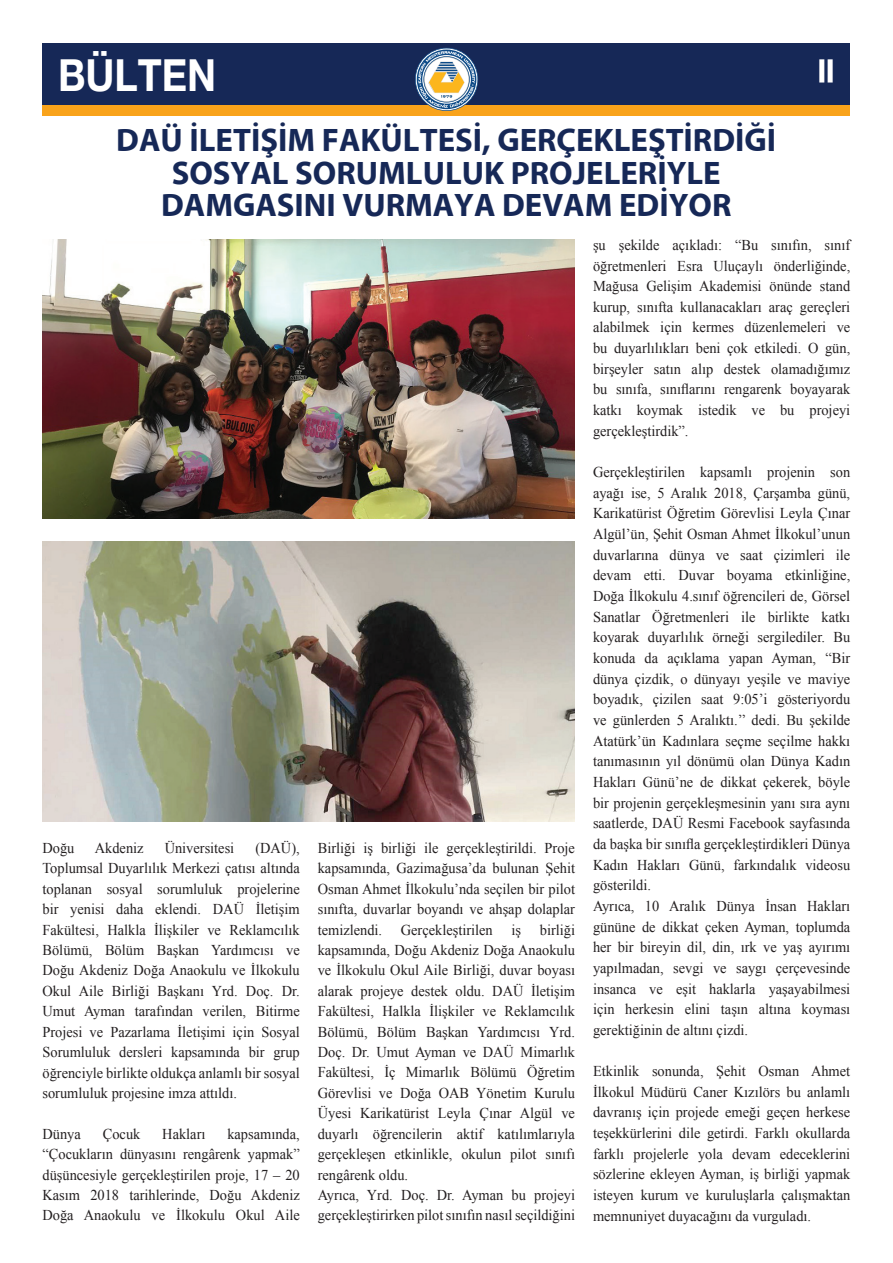
<style>
.page{position:relative;width:893px;height:1263px;background:#fff}
.page>*{position:absolute;margin:0;border:0;box-sizing:border-box;transform-origin:0 0}
.t1{font:700 44.1px "Helvetica Neue EMU";color:#fff;scale:.89 1}
.t2{font:700 32.7px/32.7px "Myriad EMU";color:#162857;text-align:center}
.t3{font:31.5px "Handel EMU";color:#fff}
.t4{font:15px/20.7px "Times New Roman";color:#231f20;text-align:justify;scale:.96 1}
</style>
<div class="page">
<div style="left:43px;top:43px;width:807px;height:72px;background:#f9a31b"></div>
<div style="left:43px;top:43px;width:807px;height:61px;background:#162857"></div>
<svg style="left:415px;top:48px;width:63px;height:63px"></svg>
<img style="left:42px;top:239px;width:533px;height:280px">
<img style="left:42px;top:542px;width:533px;height:279px">
<h1 class="t1" style="left:58px;top:48px;width:179px">BÜLTEN</h1>
<h3 class="t3" style="left:818px;top:52px;width:18px">11</h3>
<h2 class="t2" style="left:116px;top:124px;width:661px">DAÜ İLETİŞİM FAKÜLTESİ, GERÇEKLEŞTİRDİĞİ<br>SOSYAL SORUMLULUK PROJELERİYLE<br>DAMGASINI VURMAYA DEVAM EDİYOR</h2>
<p class="t4" style="left:43px;top:837px;width:269px;text-indent:213px">(DAÜ), Toplumsal Duyarlılık Merkezi çatısı altında toplanan sosyal sorumluluk projelerine bir yenisi daha eklendi. DAÜ İletişim Fakültesi, Halkla İlişkiler ve Reklamcılık Bölümü, Bölüm Başkan Yardımcısı ve Doğu Akdeniz Doğa Anaokulu ve İlkokulu Okul Aile Birliği Başkanı Yrd. Doç. Dr.<br>Umut Ayman tarafından verilen, Bitirme Projesi ve Pazarlama İletişimi için Sosyal Sorumluluk dersleri kapsamında bir grup öğrenciyle birlikte oldukça anlamlı bir sosyal sorumluluk projesine imza attıldı.</p>
<p class="t4" style="left:43px;top:1123px;width:41px">Dünya</p>
<p class="t4" style="left:103px;top:1123px;width:41px">Çocuk</p>
<p class="t4" style="left:162px;top:1123px;width:46px">Hakları</p>
<p class="t4" style="left:43px;top:837px;width:35px">Doğu</p>
<p class="t4" style="left:95px;top:837px;width:52px">Akdeniz</p>
<p class="t4" style="left:165px;top:837px;width:74px">Üniversitesi</p>
<p class="t4" style="left:43px;top:1123px;width:269px;text-indent:185px">kapsamında, “Çocukların dünyasını rengârenk yapmak” düşüncesiyle gerçekleştirilen proje, 17 – 20<br>Kasım 2018 tarihlerinde, Doğu Akdeniz Doğa Anaokulu ve İlkokulu Okul Aile</p>
<p class="t4" style="left:318px;top:837px;width:269px;text-align:left">Birliği iş birliği ile gerçekleştirildi. Proje kapsamında, Gazimağusa’da bulunan Şehit Osman Ahmet İlkokulu’nda seçilen bir pilot sınıfta, duvarlar boyandı ve ahşap dolaplar temizlendi. Gerçekleştirilen iş birliği kapsamında, Doğu Akdeniz Doğa Anaokulu ve İlkokulu Okul Aile Birliği, duvar boyası alarak projeye destek oldu. DAÜ İletişim Fakültesi, Halkla İlişkiler ve Reklamcılık Bölümü, Bölüm Başkan Yardımcısı Yrd.<br>Doç. Dr. Umut Ayman ve DAÜ Mimarlık Fakültesi, İç Mimarlık Bölümü Öğretim Görevlisi ve Doğa OAB Yönetim Kurulu Üyesi Karikatürist Leyla Çınar Algül ve duyarlı öğrencilerin aktif katılımlarıyla gerçekleşen etkinlikle, okulun pilot sınıfı rengârenk oldu.<br>Ayrıca, Yrd. Doç. Dr. Ayman bu projeyi gerçekleştirirken pilot sınıfın nasıl seçildiğini</p>
<p class="t4" style="left:593px;top:234px;width:269px">şu şekilde açıkladı: “Bu sınıfın, sınıf öğretmenleri Esra Uluçaylı önderliğinde, Mağusa Gelişim Akademisi önünde stand kurup, sınıfta kullanacakları araç gereçleri alabilmek için kermes düzenlemeleri ve bu duyarlılıkları beni çok etkiledi. O gün, birşeyler satın alıp destek olamadığımız bu sınıfa, sınıflarını rengarenk boyayarak katkı koymak istedik ve bu projeyi gerçekleştirdik”.</p>
<p class="t4" style="left:593px;top:461px;width:269px;text-align:left">Gerçekleştirilen kapsamlı projenin son ayağı ise, 5 Aralık 2018, Çarşamba günü, Karikatürist Öğretim Görevlisi Leyla Çınar Algül’ün, Şehit Osman Ahmet İlkokul’unun duvarlarına dünya ve saat çizimleri ile devam etti. Duvar boyama etkinliğine, Doğa İlkokulu 4.sınıf öğrencileri de, Görsel Sanatlar Öğretmenleri ile birlikte katkı koyarak duyarlılık örneği sergilediler. Bu konuda da açıklama yapan Ayman, “Bir dünya çizdik, o dünyayı yeşile ve maviye boyadık, çizilen saat 9:05’i gösteriyordu ve günlerden 5 Aralıktı.’’ dedi. Bu şekilde Atatürk’ün Kadınlara seçme seçilme hakkı tanımasının yıl dönümü olan Dünya Kadın Hakları Günü’ne de dikkat çekerek, böyle bir projenin gerçekleşmesinin yanı sıra aynı saatlerde, DAÜ Resmi Facebook sayfasında da başka bir sınıfla gerçekleştirdikleri Dünya Kadın Hakları Günü, farkındalık videosu gösterildi.<br>Ayrıca, 10 Aralık Dünya İnsan Hakları gününe de dikkat çeken Ayman, toplumda her bir bireyin dil, din, ırk ve yaş ayırımı yapılmadan, sevgi ve saygı çerçevesinde insanca ve eşit haklarla yaşayabilmesi için herkesin elini taşın altına koyması gerektiğinin de altını çizdi.</p>
<p class="t4" style="left:593px;top:1060px;width:269px">Etkinlik sonunda, Şehit Osman Ahmet İlkokul Müdürü Caner Kızılörs bu anlamlı davranış için projede emeği geçen herkese teşekkürlerini dile getirdi. Farklı okullarda farklı projelerle yola devam edeceklerini sözlerine ekleyen Ayman, iş birliği yapmak isteyen kurum ve kuruluşlarla çalışmaktan memnuniyet duyacağını da vurguladı.</p>
</div>
